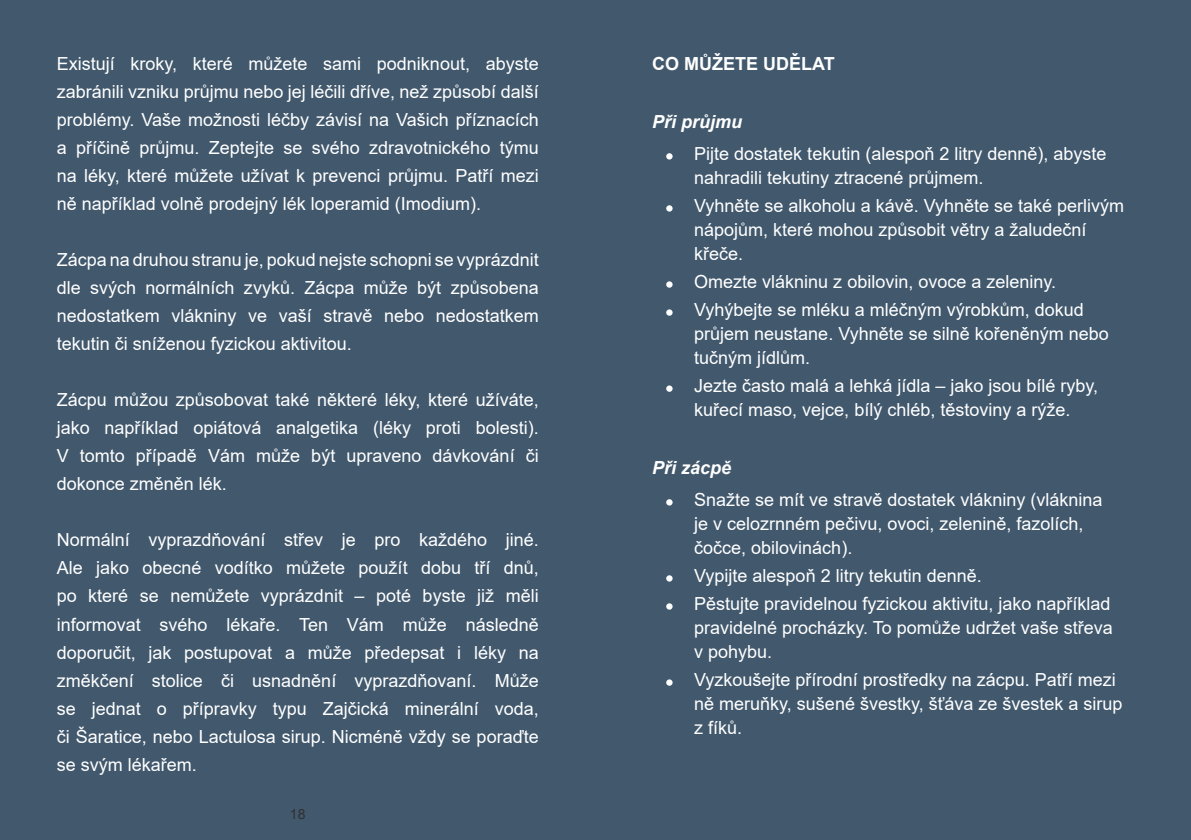
<style>
.page{position:relative;width:1191px;height:840px;background:#fff}
.page>*{position:absolute;margin:0;border:0;box-sizing:border-box;transform-origin:0 0}
.t1{font:18px/28px "Arial";color:#fff}
.t2{font:italic 700 18px "Arial";color:#fff}
.t3{font:700 18px "Arial";color:#fff}
.t4{font:14px "Arial";color:#312f30}
</style>
<div class="page">
<div style="left:0;top:0;width:1191px;height:839px;background:#41586d"></div>
<svg style="left:666px;top:153px;width:6px;height:6px"></svg>
<svg style="left:666px;top:205px;width:6px;height:6px"></svg>
<svg style="left:666px;top:281px;width:6px;height:6px"></svg>
<svg style="left:666px;top:309px;width:6px;height:6px"></svg>
<svg style="left:666px;top:385px;width:6px;height:6px"></svg>
<svg style="left:666px;top:499px;width:6px;height:6px"></svg>
<svg style="left:666px;top:575px;width:6px;height:6px"></svg>
<svg style="left:666px;top:603px;width:6px;height:6px"></svg>
<svg style="left:666px;top:679px;width:6px;height:6px"></svg>
<p class="t1" style="left:57px;top:49px;width:483px;text-align:justify">Existují kroky, které můžete sami podniknout, abyste zabránili vzniku průjmu nebo jej léčili dříve, než způsobí další problémy. Vaše možnosti léčby závisí na Vašich příznacích a příčině průjmu. Zeptejte se svého zdravotnického týmu na léky, které můžete užívat k prevenci průjmu. Patří mezi ně například volně prodejný lék loperamid (Imodium).</p>
<p class="t1" style="left:57px;top:245px;width:483px;text-align:justify">Zácpa na druhou stranu je, pokud nejste schopni se vyprázdnit dle svých normálních zvyků. Zácpa může být způsobena nedostatkem vlákniny ve vaší stravě nebo nedostatkem tekutin či sníženou fyzickou aktivitou.</p>
<p class="t1" style="left:57px;top:385px;width:483px;text-align:justify">Zácpu můžou způsobovat také některé léky, které užíváte, jako například opiátová analgetika (léky proti bolesti).<br>V tomto případě Vám může být upraveno dávkování či dokonce změněn lék.</p>
<p class="t1" style="left:57px;top:525px;width:483px;text-align:justify">Normální vyprazdňování střev je pro každého jiné.<br>Ale jako obecné vodítko můžete použít dobu tří dnů, po které se nemůžete vyprázdnit – poté byste již měli informovat svého lékaře. Ten Vám může následně doporučit, jak postupovat a může předepsat i léky na změkčení stolice či usnadnění vyprazdňovaní. Může se jednat o přípravky typu Zajčická minerální voda, či Šaratice, nebo Lactulosa sirup. Nicméně vždy se poraďte se svým lékařem.</p>
<p class="t4" style="left:290px;top:804px;width:17px">18</p>
<p class="t3" style="left:652px;top:51px;width:184px">CO MŮŽETE UDĚLAT</p>
<p class="t2" style="left:652px;top:109px;width:92px">Při průjmu</p>
<p class="t1" style="left:694px;top:141px;width:414px;line-height:24px">Pijte dostatek tekutin (alespoň 2 litry denně), abyste nahradili tekutiny ztracené průjmem.</p>
<p class="t1" style="left:694px;top:193px;width:431px;line-height:24px">Vyhněte se alkoholu a kávě. Vyhněte se také perlivým nápojům, které mohou způsobit větry a žaludeční křeče.</p>
<p class="t1" style="left:694px;top:267px;width:363px">Omezte vlákninu z obilovin, ovoce a zeleniny.</p>
<p class="t1" style="left:694px;top:297px;width:416px;line-height:24px">Vyhýbejte se mléku a mléčným výrobkům, dokud průjem neustane. Vyhněte se silně kořeněným nebo tučným jídlům.</p>
<p class="t1" style="left:694px;top:373px;width:405px;line-height:24px">Jezte často malá a lehká jídla – jako jsou bílé ryby, kuřecí maso, vejce, bílý chléb, těstoviny a rýže.</p>
<p class="t2" style="left:652px;top:455px;width:81px">Při zácpě</p>
<p class="t1" style="left:694px;top:487px;width:410px;line-height:24px">Snažte se mít ve stravě dostatek vlákniny (vláknina je v celozrnném pečivu, ovoci, zelenině, fazolích, čočce, obilovinách).</p>
<p class="t1" style="left:694px;top:561px;width:289px">Vypijte alespoň 2 litry tekutin denně.</p>
<p class="t1" style="left:694px;top:591px;width:420px;line-height:24px">Pěstujte pravidelnou fyzickou aktivitu, jako například pravidelné procházky. To pomůže udržet vaše střeva v pohybu.</p>
<p class="t1" style="left:694px;top:667px;width:430px;line-height:24px">Vyzkoušejte přírodní prostředky na zácpu. Patří mezi ně meruňky, sušené švestky, šťáva ze švestek a sirup z fíků.</p>
</div>
